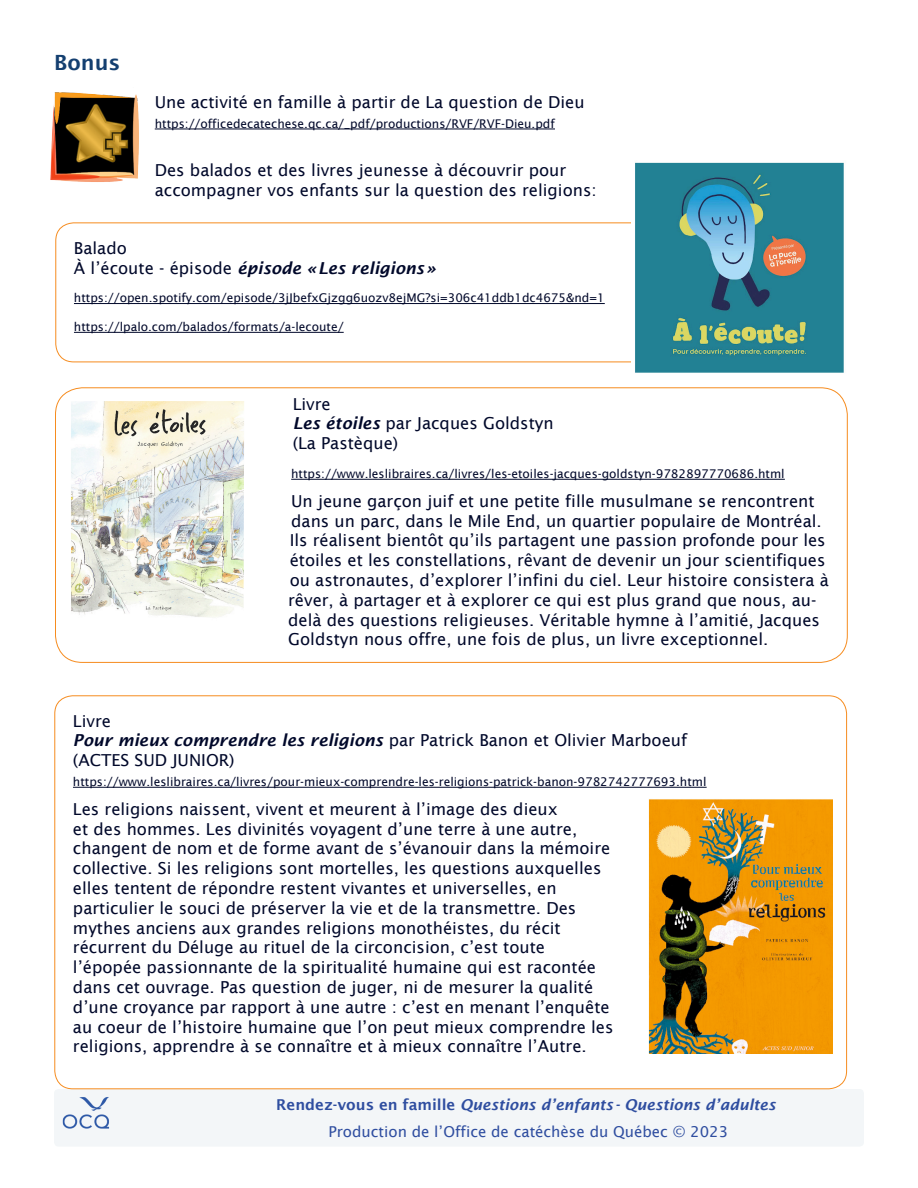
<style>
.page{position:relative;width:918px;height:1188px;background:#fff}
.page>*{position:absolute;margin:0;border:0;box-sizing:border-box;transform-origin:0 0}
.sous-titre_bleu{font:600 21px "Lucida Sans";color:#143f70}
.texte_bleu{font:16.5px/19.8px "Lucida Sans";color:#01082a}
.yexye_bleu_avec_icon{font:16.5px/19.8px "Lucida Sans";color:#01082a}
.t1{font:15px/27px "Lucida Sans";color:#2f4ea0;text-align:center}
.texte_bleu-2{font:12px "Lucida Sans";color:#01082a}
.yexye_bleu_avec_icon-2{font:12px "Lucida Sans";color:#01082a}
.s1{font-weight:600;font-style:italic}
.s2{font-weight:600}
</style>
<div class="page">
<div style="left:54px;top:1089px;width:810px;height:58px;background:#f3f6f8;border-radius:4px"></div>
<img style="left:62px;top:1088px;width:52px;height:41px">
<hr style="left:291px;top:479px;width:494px;height:1px;background:#01082a">
<img style="left:71px;top:401px;width:173px;height:216px">
<hr style="left:73px;top:787px;width:634px;height:1px;background:#01082a">
<img style="left:648px;top:799px;width:185px;height:255px">
<img style="left:50px;top:92px;width:89px;height:90px">
<hr style="left:155px;top:129px;width:400px;height:1px;background:#01082a">
<hr style="left:74px;top:303px;width:531px;height:1px;background:#01082a">
<hr style="left:74px;top:332px;width:270px;height:1px;background:#01082a">
<div style="left:56px;top:223px;width:748px;height:139px;border:1px solid #f68c1f;border-radius:18px"></div>
<img style="left:631px;top:162px;width:213px;height:211px">
<p class="sous-titre_bleu" style="left:54px;top:51px;width:68px">Bonus</p>
<p class="yexye_bleu_avec_icon" style="left:155px;top:92px;width:431px">Une activité en famille à partir de La question de Dieu</p>
<p class="yexye_bleu_avec_icon-2" style="left:155px;top:117px;width:402px">https://officedecatechese.qc.ca/_pdf/productions/RVF/RVF-Dieu.pdf</p>
<p class="yexye_bleu_avec_icon" style="left:155px;top:161px;width:443px">Des balados et des livres jeunesse à découvrir pour accompagner vos enfants sur la question des religions:</p>
<p class="texte_bleu" style="left:74px;top:238px;width:363px">Balado<br>À l’écoute - épisode <span class="s1">épisode «Les religions»</span></p>
<p class="texte_bleu-2" style="left:74px;top:291px;width:532px">https://open.spotify.com/episode/3jJbefxGjzgg6uozv8ejMG?si=306c41ddb1dc4675&amp;nd=1</p>
<p class="texte_bleu-2" style="left:74px;top:320px;width:271px">https://lpalo.com/balados/formats/a-lecoute/</p>
<p class="texte_bleu" style="left:293px;top:394px;width:263px">Livre<br><span class="s1">Les étoiles</span> par Jacques Goldstyn (La Pastèque)</p>
<p class="texte_bleu-2" style="left:291px;top:467px;width:495px">https://www.leslibraires.ca/livres/les-etoiles-jacques-goldstyn-9782897770686.html</p>
<p class="texte_bleu" style="left:288px;top:491px;width:542px">Un jeune garçon juif et une petite fille musulmane se rencontrent dans un parc, dans le Mile End, un quartier populaire de Montréal.<br>Ils réalisent bientôt qu’ils partagent une passion profonde pour les étoiles et les constellations, rêvant de devenir un jour scientifiques ou astronautes, d’explorer l’infini du ciel. Leur histoire consistera à rêver, à partager et à explorer ce qui est plus grand que nous, au&shy;delà des questions religieuses. Véritable hymne à l’amitié, Jacques Goldstyn nous offre, une fois de plus, un livre exceptionnel.</p>
<p class="texte_bleu" style="left:73px;top:711px;width:616px">Livre<br><span class="s1">Pour mieux comprendre les religions</span> par Patrick Banon et Olivier Marboeuf (ACTES SUD JUNIOR)</p>
<p class="texte_bleu-2" style="left:73px;top:775px;width:635px">https://www.leslibraires.ca/livres/pour-mieux-comprendre-les-religions-patrick-banon-9782742777693.html</p>
<p class="texte_bleu" style="left:73px;top:799px;width:542px">Les religions naissent, vivent et meurent à l’image des dieux<br>et des hommes. Les divinités voyagent d’une terre à une autre, changent de nom et de forme avant de s’évanouir dans la mémoire collective. Si les religions sont mortelles, les questions auxquelles elles tentent de répondre restent vivantes et universelles, en particulier le souci de préserver la vie et de la transmettre. Des mythes anciens aux grandes religions monothéistes, du récit récurrent du Déluge au rituel de la circoncision, c’est toute l’épopée passionnante de la spiritualité humaine qui est racontée dans cet ouvrage. Pas question de juger, ni de mesurer la qualité d’une croyance par rapport à une autre : c’est en menant l’enquête au coeur de l’histoire humaine que l’on peut mieux comprendre les religions, apprendre à se connaître et à mieux connaître l’Autre.</p>
<p class="t1" style="left:276px;top:1091px;width:501px"><span class="s2">Rendez-vous en famille</span> <span class="s1">Questions d’enfants- Questions d’adultes<br></span>Production de l’Office de catéchèse du Québec © 2023</p>
</div>
